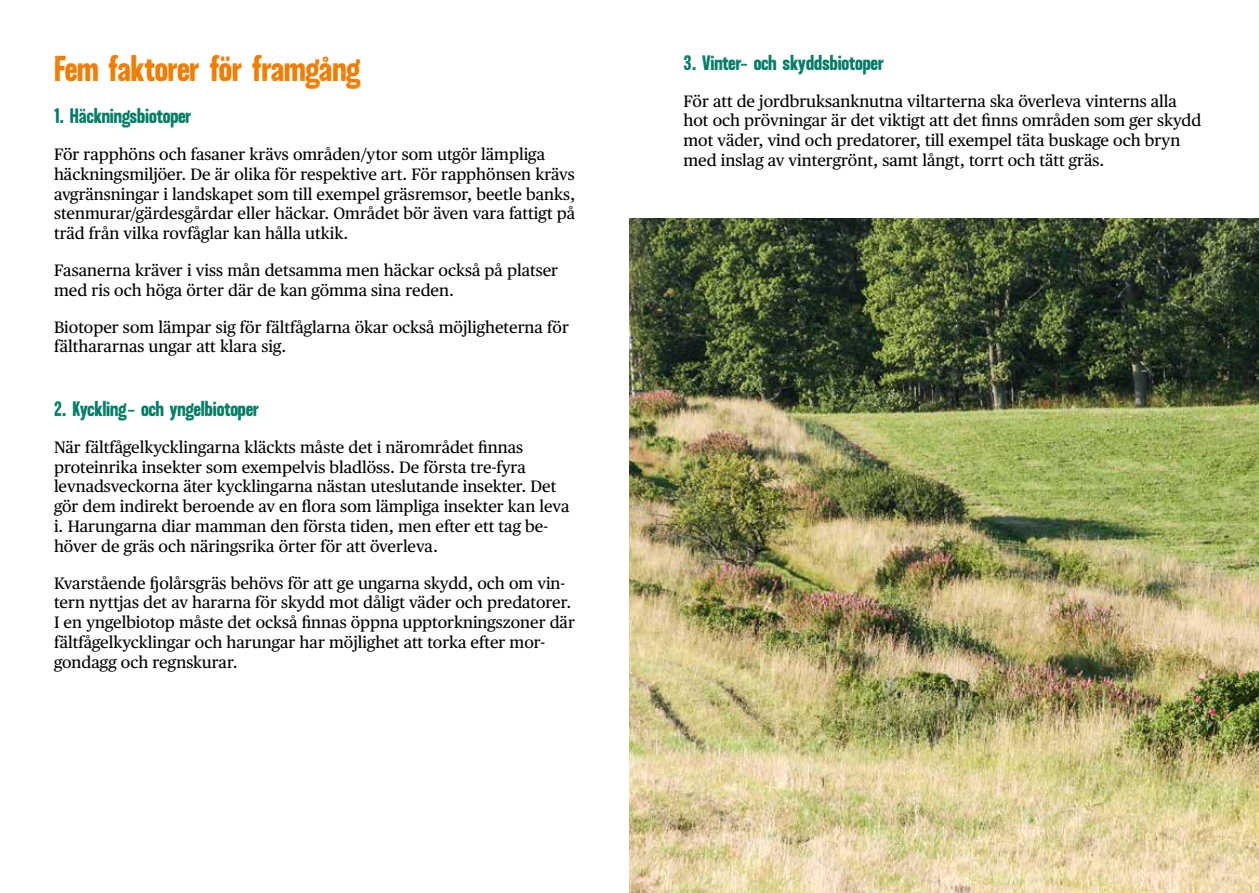
<style>
.page{position:relative;width:1259px;height:893px;background:#fff}
.page>*{position:absolute;margin:0;border:0;box-sizing:border-box;transform-origin:0 0}
.t1{font:700 36px "Endure";letter-spacing:-.015em;color:#ef7d00}
.t2{font:700 21px "Endure";letter-spacing:-.01em;color:#007c65}
.t3{font:16.5px/19.8px "Publico Text";color:#000}
</style>
<div class="page">
<img style="left:629px;top:219px;width:630px;height:674px">
<h1 class="t1" style="left:54px;top:48px;width:308px">Fem faktorer för framgång</h1>
<p class="t2" style="left:54px;top:104px;width:139px">1. Häckningsbiotoper</p>
<p class="t3" style="left:54px;top:143px;width:523px">För rapphöns och fasaner krävs områden/ytor som utgör lämpliga häckningsmiljöer. De är olika för respektive art. För rapphönsen krävs avgränsningar i landskapet som till exempel gräsremsor, beetle banks, stenmurar/gärdesgårdar eller häckar. Området bör även vara fattigt på träd från vilka rovfåglar kan hålla utkik.</p>
<p class="t3" style="left:54px;top:259px;width:506px">Fasanerna kräver i viss mån detsamma men häckar också på platser med ris och höga örter där de kan gömma sina reden.</p>
<p class="t3" style="left:54px;top:316px;width:516px">Biotoper som lämpar sig för fältfåglarna ökar också möjligheterna för fälthararnas ungar att klara sig.</p>
<p class="t2" style="left:54px;top:396px;width:207px">2. Kyckling- och yngelbiotoper</p>
<p class="t3" style="left:54px;top:436px;width:517px">När fältfågelkycklingarna kläckts måste det i närområdet finnas proteinrika insekter som exempelvis bladlöss. De första tre-fyra levnadsveckorna äter kycklingarna nästan uteslutande insekter. Det gör dem indirekt beroende av en flora som lämpliga insekter kan leva i. Harungarna diar mamman den första tiden, men efter ett tag be&shy;höver de gräs och näringsrika örter för att överleva.</p>
<p class="t3" style="left:54px;top:572px;width:522px">Kvarstående fjolårsgräs behövs för att ge ungarna skydd, och om vin&shy;tern nyttjas det av hararna för skydd mot dåligt väder och predatorer.<br>I en yngelbiotop måste det också finnas öppna upptorkningszoner där fältfågelkycklingar och harungar har möjlighet att torka efter mor&shy;gondagg och regnskurar.</p>
<p class="t2" style="left:683px;top:50px;width:202px">3. Vinter- och skyddsbiotoper</p>
<p class="t3" style="left:683px;top:90px;width:519px">För att de jordbruksanknutna viltarterna ska överleva vinterns alla hot och prövningar är det viktigt att det finns områden som ger skydd mot väder, vind och predatorer, till exempel täta buskage och bryn med inslag av vintergrönt, samt långt, torrt och tätt gräs.</p>
</div>
